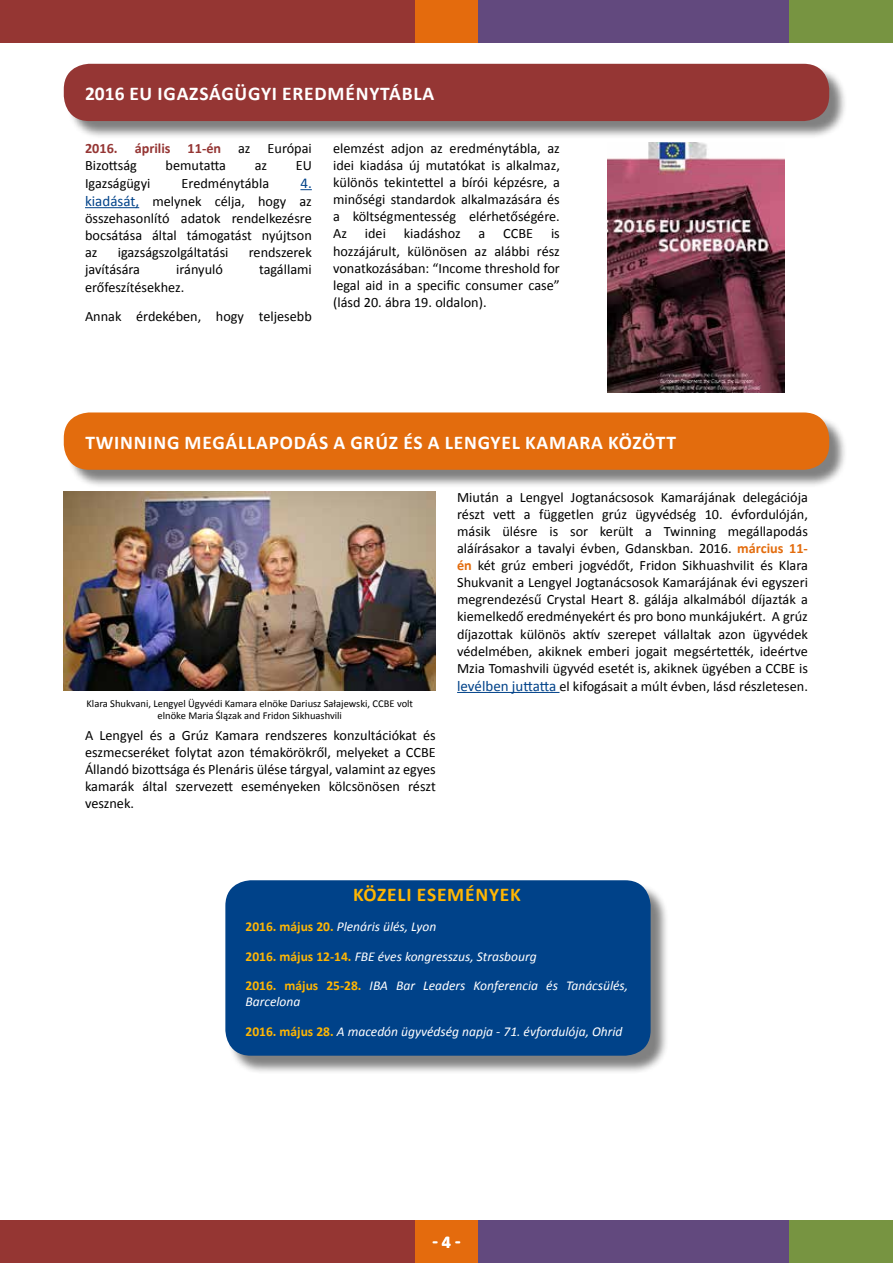
<style>
.page{position:relative;width:893px;height:1263px;background:#fff}
.page>*{position:absolute;margin:0;border:0;box-sizing:border-box;transform-origin:0 0}
.Titre_boite{font:700 19.5px "Calibri";letter-spacing:.04em;color:#fff}
.Titre_Event{font:700 19.5px "Calibri";letter-spacing:.04em;color:#ffb602}
.t1{font:700 18px "Calibri";color:#fff}
.Contenu{font:15px "Calibri";color:#004289}
.Contenu-2{font:14.25px/17.1px "Calibri";color:#000;text-align:justify}
.Contenu-3{font:italic 13.5px/16.2px "Calibri";color:#fff}
.Légende{font:10.5px/12.6px "Calibri";color:#000;text-align:center}
.s1{font-weight:700;color:#953634}
.s2{font-size:15px;color:#004289}
.s3{font-weight:700;color:#e36c0d}
.s4{font-weight:700;font-style:normal;color:#ffb602}
</style>
<div class="page">
<div style="left:0;top:1220px;width:415px;height:43px;background:#953633"></div>
<div style="left:478px;top:1220px;width:311px;height:43px;background:#62497e"></div>
<div style="left:415px;top:1220px;width:63px;height:43px;background:#e46b0d"></div>
<div style="left:789px;top:1220px;width:104px;height:43px;background:#779441"></div>
<div style="left:0;top:0;width:415px;height:43px;background:#953633"></div>
<div style="left:478px;top:0;width:311px;height:43px;background:#62497e"></div>
<div style="left:415px;top:0;width:63px;height:43px;background:#e46b0d"></div>
<div style="left:789px;top:0;width:104px;height:43px;background:#779441"></div>
<div style="left:228px;top:883px;width:441px;height:191px;background:#000;opacity:.5"></div>
<div style="left:225px;top:880px;width:426px;height:176px;background:#004289;border-radius:26px"></div>
<div style="left:66px;top:66px;width:782px;height:74px;background:#000;opacity:.5"></div>
<div style="left:64px;top:64px;width:765px;height:57px;background:#953634;border-radius:26px"></div>
<div style="left:66px;top:415px;width:782px;height:73px;background:#000;opacity:.5"></div>
<div style="left:64px;top:412px;width:765px;height:58px;background:#e36c0d;border-radius:26px"></div>
<img style="left:607px;top:142px;width:177px;height:250px">
<img style="left:64px;top:491px;width:372px;height:199px">
<svg style="left:300px;top:189px;width:12px;height:1px"></svg>
<hr style="left:85px;top:207px;width:54px;height:1px;background:#004289">
<hr style="left:457px;top:692px;width:102px;height:1px;background:#004289">
<p class="Titre_boite" style="left:85px;top:81px;width:351px">2016 EU IGAZSÁGÜGYI EREDMÉNYTÁBLA</p>
<p class="Contenu-2" style="left:85px;top:140px;width:228px"><span class="s1">2016. április 11-én</span> az Európai<br>Bizottság</p>
<p class="Contenu-2" style="left:166px;top:157px;width:62px">bemutatta</p>
<p class="Contenu-2" style="left:255px;top:157px;width:14px">az</p>
<p class="Contenu-2" style="left:296px;top:157px;width:18px">EU</p>
<p class="Contenu-2" style="left:85px;top:175px;width:67px">Igazságügyi</p>
<p class="Contenu-2" style="left:182px;top:175px;width:89px">Eredménytábla</p>
<p class="Contenu" style="left:300px;top:174px;width:13px">4.</p>
<p class="Contenu-2" style="left:85px;top:193px;width:228px"><span class="s2">kiadását,</span> melynek célja, hogy az összehasonlító adatok rendelkezésre bocsátása által támogatást nyújtson az</p>
<p class="Contenu-2" style="left:118px;top:244px;width:112px">igazságszolgáltatási</p>
<p class="Contenu-2" style="left:249px;top:244px;width:65px">rendszerek</p>
<p class="Contenu-2" style="left:85px;top:261px;width:57px">javítására</p>
<p class="Contenu-2" style="left:176px;top:261px;width:48px">irányuló</p>
<p class="Contenu-2" style="left:259px;top:261px;width:54px">tagállami</p>
<p class="Contenu-2" style="left:85px;top:278px;width:101px">erőfeszítésekhez.</p>
<p class="Contenu-2" style="left:85px;top:308px;width:228px">Annak érdekében, hogy teljesebb</p>
<p class="Contenu-2" style="left:333px;top:140px;width:228px">elemzést adjon az eredménytábla, az idei kiadása új mutatókat is alkalmaz, különös tekintettel a bírói képzésre, a minőségi standardok alkalmazására és a költségmentesség elérhetőségére.<br>Az</p>
<p class="Contenu-2" style="left:365px;top:225px;width:23px">idei</p>
<p class="Contenu-2" style="left:404px;top:225px;width:58px">kiadáshoz</p>
<p class="Contenu-2" style="left:479px;top:225px;width:8px">a</p>
<p class="Contenu-2" style="left:503px;top:225px;width:31px">CCBE</p>
<p class="Contenu-2" style="left:333px;top:225px;width:228px;text-indent:218px">is hozzájárult, különösen az alábbi rész vonatkozásában: “Income threshold for legal aid in a specific consumer case” (lásd 20. ábra 19. oldalon).</p>
<p class="Titre_boite" style="left:85px;top:430px;width:592px">TWINNING MEGÁLLAPODÁS A GRÚZ ÉS A LENGYEL KAMARA KÖZÖTT</p>
<p class="Légende" style="left:87px;top:697px;width:328px">Klara Shukvani, Lengyel Ügyvédi Kamara elnöke Dariusz Sałajewski, CCBE volt elnöke Maria Ślązak and Fridon Sikhuashvili</p>
<p class="Contenu-2" style="left:85px;top:727px;width:352px">A Lengyel és a Grúz Kamara rendszeres konzultációkat és eszmecseréket folytat azon témakörökről, melyeket a CCBE Állandó bizottsága és Plenáris ülése tárgyal, valamint az egyes kamarák által szervezett eseményeken kölcsönösen részt vesznek.</p>
<p class="Contenu-2" style="left:457px;top:488px;width:352px">Miután a Lengyel Jogtanácsosok Kamarájának delegációja részt vett a független grúz ügyvédség 10. évfordulóján, másik ülésre is sor került a Twinning megállapodás aláírásakor a tavalyi évben, Gdanskban. 2016. <span class="s3">március 11- én</span> két grúz emberi jogvédőt, Fridon Sikhuashvilit és Klara Shukvanit a Lengyel Jogtanácsosok Kamarájának évi egyszeri megrendezésű Crystal Heart 8. gálája alkalmából díjazták a kiemelkedő eredményekért és pro bono munkájukért. A grúz díjazottak különös aktív szerepet vállaltak azon ügyvédek védelmében, akiknek emberi jogait megsértették, ideértve Mzia Tomashvili ügyvéd esetét is, akiknek ügyében a CCBE is <span class="s2">levélben juttatta</span> el kifogásait a múlt évben, lásd részletesen.</p>
<p class="Titre_Event" style="left:353px;top:882px;width:169px">KÖZELI ESEMÉNYEK</p>
<p class="Contenu-3" style="left:246px;top:918px;width:192px"><span class="s4">2016. május 20.</span> Plenáris ülés, Lyon</p>
<p class="Contenu-3" style="left:246px;top:948px;width:293px"><span class="s4">2016. május 12-14.</span> FBE éves kongresszus, Strasbourg</p>
<p class="Contenu-3" style="left:246px;top:977px;width:384px"><span class="s4">2016. május 25-28.</span> IBA Bar Leaders Konferencia és Tanácsülés,<br>Barcelona</p>
<p class="Contenu-3" style="left:246px;top:1023px;width:378px"><span class="s4">2016. május 28.</span> A macedón ügyvédség napja - 71. évfordulója, Ohrid</p>
<p class="t1" style="left:432px;top:1231px;width:30px">- 4 -</p>
</div>
